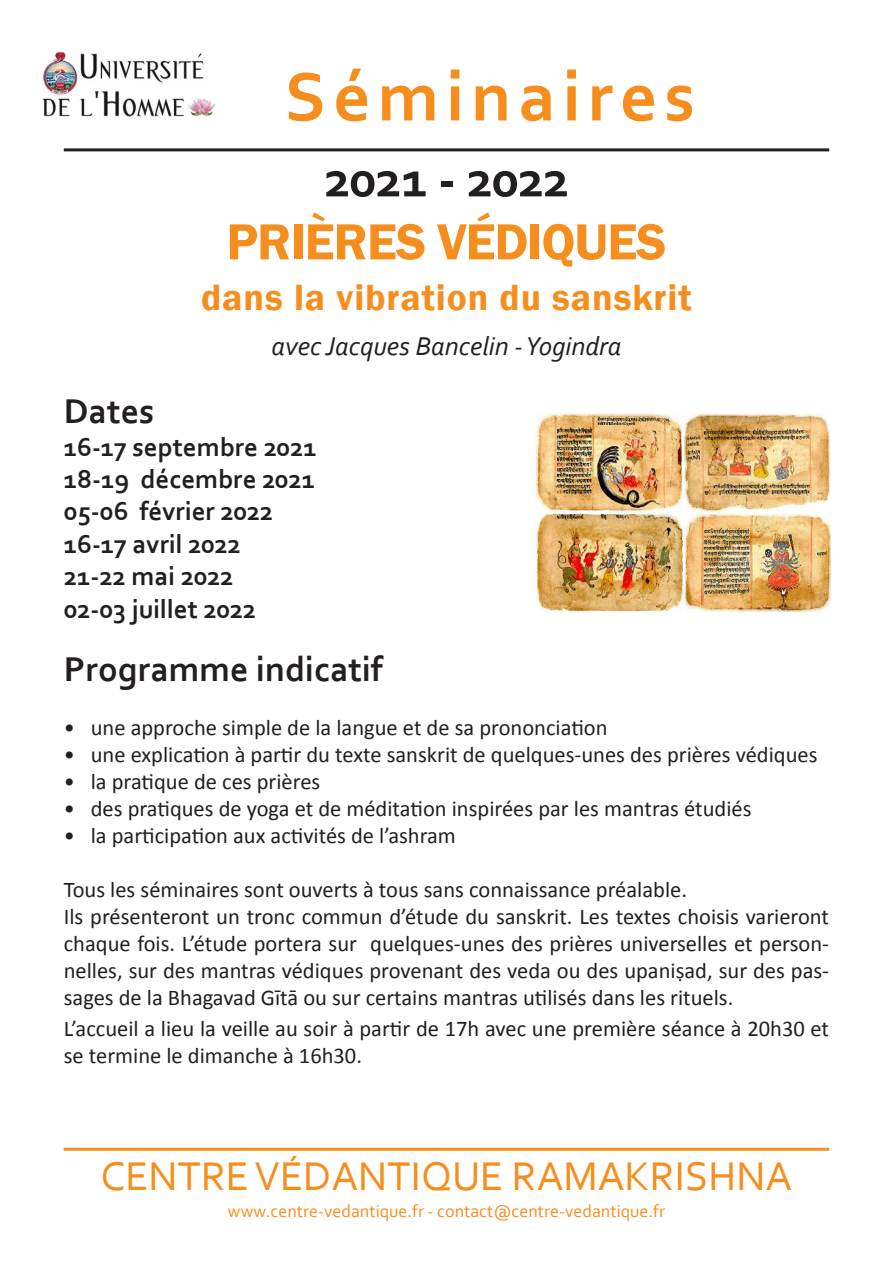
<style>
.page{position:relative;width:893px;height:1263px;background:#fff}
.page>*{position:absolute;margin:0;border:0;box-sizing:border-box;transform-origin:0 0}
.t1{font:700 72px "Corbel";letter-spacing:.1em;color:#f68e1e}
.t2{font:600 52.5px "Franklin Gothic";letter-spacing:-.02em;color:#f68e1e}
.t3{font:700 52.5px "Corbel";letter-spacing:-.02em;color:#231f20}
.t4{font:42px "Corbel";color:#f68e1e}
.t5{font:600 37.5px "Franklin Gothic";letter-spacing:.025em;color:#f68e1e}
.t6{font:700 36px "Corbel";color:#231f20}
.t7{font:700 27px "Corbel";color:#231f20}
.t8{font:italic 27px "Corbel";color:#231f20}
.t9{font:700 27px "Corbel";letter-spacing:-.02em;color:#231f20}
.t10{font:22.5px/27px "Calibri";color:#231f20;text-align:justify}
.t11{font:18px "Corbel";color:#f68e1e}
.s1{font-style:inherit}
</style>
<div class="page">
<hr style="left:64px;top:1148px;width:765px;height:3px;background:#f68e1e">
<hr style="left:64px;top:148px;width:765px;height:3px;background:#231f20">
<img style="left:43px;top:52px;width:172px;height:65px">
<img style="left:536px;top:413px;width:294px;height:199px">
<p class="t1" style="left:285px;top:52px;width:412px">Séminaires</p>
<p class="t3" style="left:324px;top:146px;width:247px">2021 - 2022</p>
<p class="t2" style="left:226px;top:209px;width:442px"><span class="s1">P</span>RIÈRES VÉDIQUES</p>
<p class="t5" style="left:201px;top:274px;width:492px">dans la vibration du sanskrit</p>
<p class="t8" style="left:272px;top:329px;width:351px">avec Jacques Bancelin - Yogindra</p>
<p class="t6" style="left:64px;top:389px;width:92px">Dates</p>
<p class="t7" style="left:64px;top:430px;width:255px">16-17 septembre 2021</p>
<p class="t7" style="left:64px;top:462px;width:253px">18-19 décembre 2021</p>
<p class="t7" style="left:64px;top:495px;width:211px">05-06 février 2022</p>
<p class="t7" style="left:64px;top:527px;width:179px">16-17 avril 2022</p>
<p class="t9" style="left:64px;top:559px;width:171px">21-22 mai 2022</p>
<p class="t7" style="left:64px;top:592px;width:194px">02-03 juillet 2022</p>
<p class="t6" style="left:64px;top:646px;width:321px">Programme indicatif</p>
<p class="t10" style="left:64px;top:713px;width:545px">• une approche simple de la langue et de sa prononciation</p>
<p class="t10" style="left:64px;top:740px;width:755px">• une explication à partir du texte sanskrit de quelques-unes des prières védiques</p>
<p class="t10" style="left:64px;top:767px;width:258px">• la pratique de ces prières</p>
<p class="t10" style="left:64px;top:794px;width:689px">• des pratiques de yoga et de méditation inspirées par les mantras étudiés</p>
<p class="t10" style="left:64px;top:821px;width:394px">• la participation aux activités de l’ashram</p>
<p class="t10" style="left:64px;top:875px;width:625px">Tous les séminaires sont ouverts à tous sans connaissance préalable.</p>
<p class="t10" style="left:64px;top:902px;width:767px">Ils présenteront un tronc commun d’étude du sanskrit. Les textes choisis varieront chaque fois. L’étude portera sur quelques-unes des prières universelles et person&shy;nelles, sur des mantras védiques provenant des veda ou des upaniṣad, sur des pas&shy;sages de la Bhagavad Gītā ou sur certains mantras utilisés dans les rituels.</p>
<p class="t10" style="left:64px;top:1014px;width:767px">L’accueil a lieu la veille au soir à partir de 17h avec une première séance à 20h30 et se termine le dimanche à 16h30.</p>
<p class="t4" style="left:101px;top:1150px;width:693px">CENTRE VÉDANTIQUE RAMAKRISHNA</p>
<p class="t11" style="left:228px;top:1199px;width:439px">www.centre-vedantique.fr - contact@centre-vedantique.fr</p>
</div>
